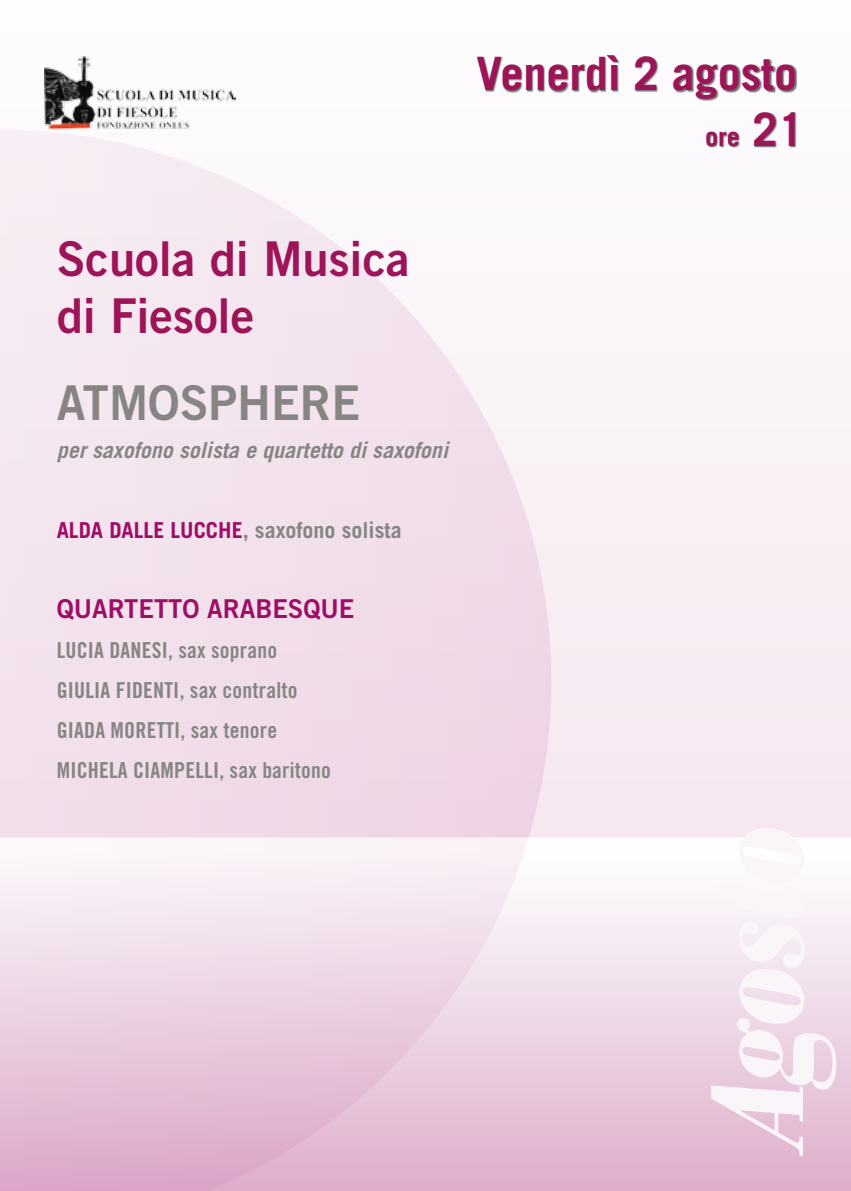
<style>
.page{position:relative;width:851px;height:1191px;background:#fff}
.page>*{position:absolute;margin:0;border:0;box-sizing:border-box;transform-origin:0 0}
.t1{font:italic 700 condensed 130px "Bodoni BE";color:#faf5f9}
.t2{font:48px/57.6px "Trade Gothic LT Std Bd 2";color:#9d1458}
.t3{font:48px "Trade Gothic LT Std Bd 2";color:#868584}
.t4{font:700 46px "Trade Gothic LT Std";color:#9d1458}
.t5{font:26px "Trade Gothic LT Std Bd 2";color:#9d0e67}
.t6{font:700 26px "Trade Gothic LT Std";color:#9d1458}
.t7{font:22px/40px "Trade Gothic LT Std Bd Cn 20";letter-spacing:.01em;color:#868584}
.t8{font:italic 700 22px "Trade Gothic LT Std";color:#868584}
.t9{font:700 22px "Trade Gothic LT Std";color:#868584}
.s1{font-size:46px}
.s2{color:#9d0e67}
</style>
<div class="page">
<div style="left:0;top:0;width:850px;height:837px;background:#faf5f9"></div>
<svg style="left:0;top:167px;width:551px;height:670px"></svg>
<div style="left:0;top:837px;width:850px;height:354px;background:linear-gradient(to bottom,#fcfcfe,#deaccb)"></div>
<div style="left:477px;top:55px;width:319px;height:45px;background:#000;opacity:.55"></div>
<div style="left:706px;top:112px;width:90px;height:35px;background:#000;opacity:.55"></div>
<img style="left:45px;top:57px;width:190px;height:72px">
<h3 class="t4" style="left:476px;top:45px;width:322px">Venerdì 2 agosto</h3>
<p class="t6" style="left:705px;top:121px;width:100px">ore <span class="s1">21</span></p>
<h2 class="t2" style="left:57px;top:229px;width:354px">Scuola di Musica di Fiesole</h2>
<h2 class="t3" style="left:57px;top:373px;width:299px">ATMOSPHERE</h2>
<p class="t8" style="left:57px;top:437px;width:393px">per saxofono solista e quartetto di saxofoni</p>
<p class="t9" style="left:57px;top:517px;width:346px"><span class="s2">Alda Dalle Lucche</span>, saxofono solista</p>
<p class="t5" style="left:57px;top:593px;width:296px">QUARTETTO ARABESQUE</p>
<p class="t7" style="left:57px;top:630px;width:276px">Lucia Danesi, sax soprano<br>Giulia Fidenti, sax contralto<br>Giada Moretti, sax tenore<br>Michela Ciampelli, sax baritono</p>
<h1 class="t1" style="left:682px;top:1156px;width:329px;rotate:-90deg">Agosto</h1>
</div>
